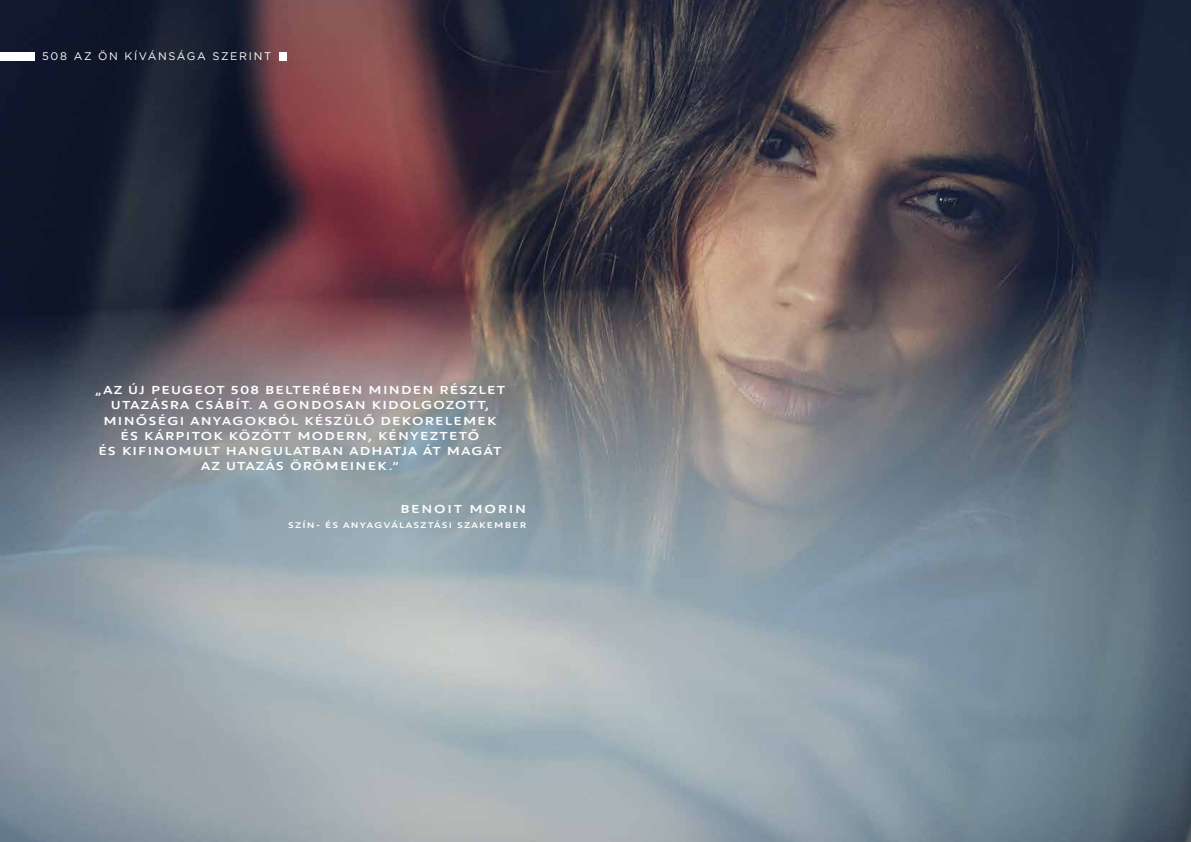
<style>
.page{position:relative;width:1191px;height:842px;background:#fff}
.page>*{position:absolute;margin:0;border:0;box-sizing:border-box;transform-origin:0 0}
.t1{font:500 12px/15.3px "Peugeot Expanded";letter-spacing:.1em;color:#fff;text-align:center}
.t2{font:500 12px "Peugeot Expanded";letter-spacing:.15em;color:#fff}
.t3{font:11px "Gotham";letter-spacing:.15em;color:#fff}
.t4{font:500 8.5px "Peugeot Expanded";letter-spacing:.15em;color:#fff}
</style>
<div class="page">
<img style="left:0;top:0;width:1191px;height:842px">
<div style="left:0;top:52px;width:34px;height:8px;background:#fff"></div>
<div style="left:279px;top:52px;width:7px;height:8px;background:#fff"></div>
<p class="t3" style="left:42px;top:49px;width:230px">508 AZ ÖN KÍVÁNSÁGA SZERINT</p>
<p class="t1" style="left:95px;top:382px;width:412px">„AZ ÚJ PEUGEOT 508 BELTERÉBEN MINDEN RÉSZLET UTAZÁSRA CSÁBÍT. A GONDOSAN KIDOLGOZOTT, MINŐSÉGI ANYAGOKBÓL KÉSZÜLŐ DEKORELEMEK ÉS KÁRPITOK KÖZÖTT MODERN, KÉNYEZTETŐ<br>ÉS KIFINOMULT HANGULATBAN ADHATJA ÁT MAGÁT AZ UTAZÁS ÖRÖMEINEK.”</p>
<p class="t2" style="left:400px;top:501px;width:127px">BENOIT MORIN</p>
<p class="t4" style="left:288px;top:519px;width:239px">SZÍN- ÉS ANYAGVÁLASZTÁSI SZAKEMBER</p>
</div>
